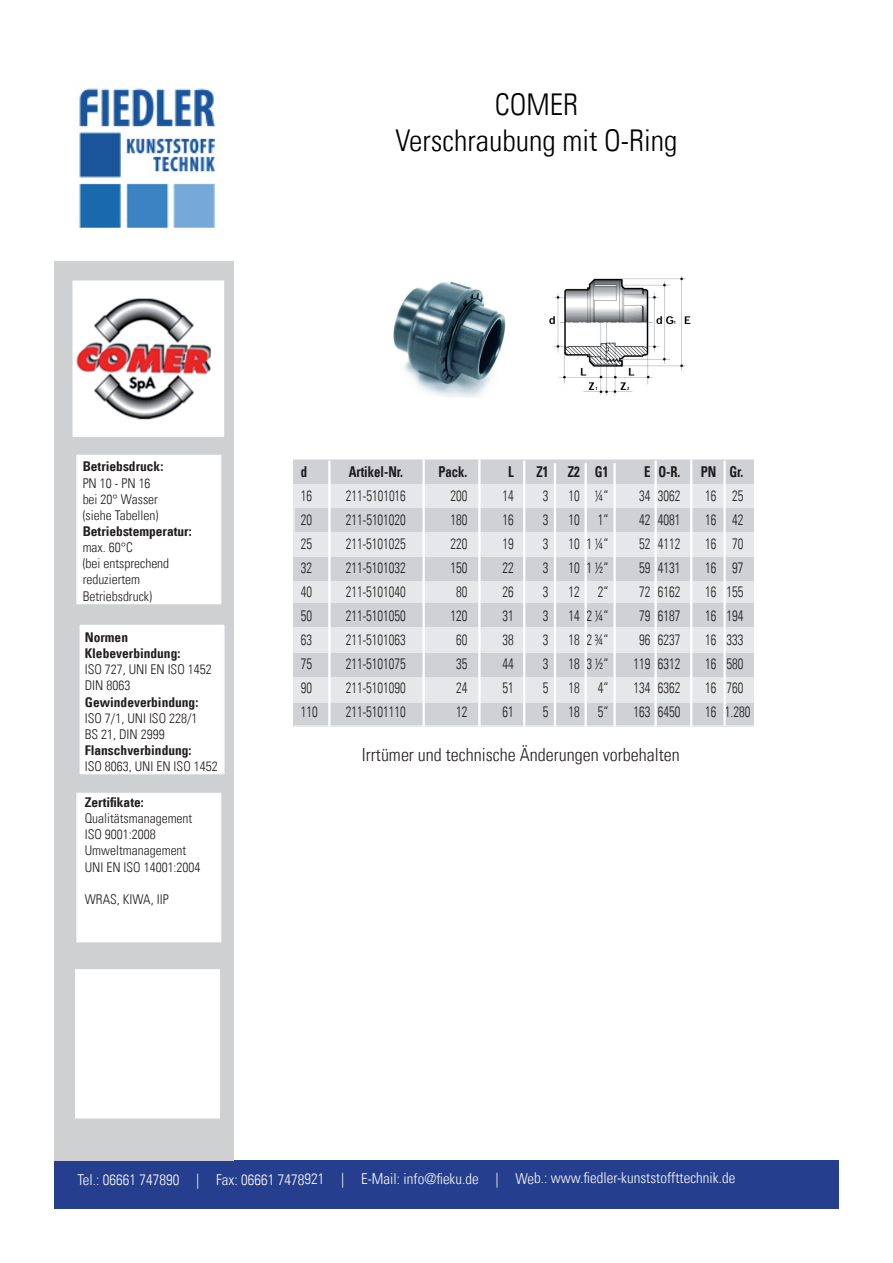
<style>
.page{position:relative;width:893px;height:1263px;background:#fff}
.page>*{position:absolute;margin:0;border:0;box-sizing:border-box;transform-origin:0 0}
.t1{font:30px/36px "Univers Com 47 Light Cond";color:#000;text-align:center}
.t2{font:18px "Univers Com 47 Light Cond";color:#231f20}
.t3{font:15px "Univers Com 47 Light Cond";color:#231f20;scale:.85 1}
.t4{font:15px "Univers Com 47 Light Cond";letter-spacing:-.005em;color:#f7f7f8}
.t5{font:15px "Univers Com 67 Bold Cond";color:#231f20;scale:.85 1}
.t6{font:13.5px/16.2px "Univers Com 47 Light Cond";color:#231f20}
.t7{font:13.5px/16.2px "Univers Com 67 Bold Cond";color:#231f20}
</style>
<div class="page">
<img style="left:79px;top:88px;width:137px;height:141px">
<div style="left:54px;top:1160px;width:785px;height:49px;background:#253f8e"></div>
<img style="left:54px;top:261px;width:180px;height:899px">
<img style="left:393px;top:281px;width:113px;height:117px">
<img style="left:549px;top:276px;width:141px;height:120px">
<div style="left:293px;top:459px;width:461px;height:266px;background:#e6e7e9"></div>
<div style="left:293px;top:461px;width:461px;height:23px;background:#cfd1d4"></div>
<div style="left:293px;top:557px;width:461px;height:23px;background:#cfd1d4"></div>
<div style="left:293px;top:603px;width:461px;height:24px;background:#cfd1d4"></div>
<div style="left:293px;top:653px;width:461px;height:24px;background:#cfd1d4"></div>
<div style="left:293px;top:703px;width:461px;height:23px;background:#cfd1d4"></div>
<div style="left:295px;top:509px;width:459px;height:23px;background:#cfd1d4"></div>
<hr style="left:328px;top:461px;width:3px;height:268px;background:#fff">
<hr style="left:423px;top:459px;width:2px;height:268px;background:#fff">
<hr style="left:478px;top:459px;width:3px;height:268px;background:#fff">
<hr style="left:554px;top:463px;width:2px;height:268px;background:#fff">
<hr style="left:584px;top:463px;width:3px;height:268px;background:#fff">
<hr style="left:613px;top:463px;width:3px;height:268px;background:#fff">
<hr style="left:654px;top:461px;width:3px;height:268px;background:#fff">
<hr style="left:523px;top:461px;width:2px;height:268px;background:#fff">
<hr style="left:723px;top:461px;width:3px;height:265px;background:#fff">
<hr style="left:690px;top:459px;width:2px;height:268px;background:#fff">
<h1 class="t1" style="left:395px;top:87px;width:284px">COMER<br>Verschraubung mit O-Ring</h1>
<p class="t7" style="left:83px;top:458px;width:82px">Betriebsdruck:</p>
<p class="t6" style="left:83px;top:475px;width:77px">PN 10 - PN 16 bei 20° Wasser (siehe Tabellen)</p>
<p class="t7" style="left:83px;top:523px;width:111px">Betriebstemperatur:</p>
<p class="t6" style="left:83px;top:539px;width:88px">max. 60°C<br>(bei entsprechend reduziertem<br>Betriebsdruck)</p>
<p class="t7" style="left:85px;top:629px;width:97px">Normen<br>Klebeverbindung:</p>
<p class="t6" style="left:85px;top:661px;width:128px">ISO 727, UNI EN ISO 1452<br>DIN 8063</p>
<p class="t7" style="left:85px;top:694px;width:115px">Gewindeverbindung:</p>
<p class="t6" style="left:85px;top:710px;width:114px">ISO 7/1, UNI ISO 228/1<br>BS 21, DIN 2999</p>
<p class="t7" style="left:85px;top:742px;width:108px">Flanschverbindung:</p>
<p class="t6" style="left:85px;top:758px;width:134px">ISO 8063, UNI EN ISO 1452</p>
<p class="t7" style="left:85px;top:794px;width:61px">Zertifikate:</p>
<p class="t6" style="left:85px;top:810px;width:117px">Qualitätsmanagement<br>ISO 9001:2008<br>Umweltmanagement<br>UNI EN ISO 14001:2004</p>
<p class="t6" style="left:85px;top:891px;width:85px">WRAS, KIWA, IIP</p>
<p class="t5" style="left:301px;top:462px;width:9px">d</p>
<p class="t5" style="left:349px;top:462px;width:65px">Artikel-Nr.</p>
<p class="t5" style="left:438px;top:462px;width:36px">Pack.</p>
<p class="t5" style="left:508px;top:462px;width:8px">L</p>
<p class="t5" style="left:536px;top:462px;width:16px">Z1</p>
<p class="t5" style="left:568px;top:462px;width:49px">Z2 G1</p>
<p class="t5" style="left:644px;top:462px;width:44px">E O-R.</p>
<p class="t5" style="left:701px;top:462px;width:52px">PN Gr.</p>
<p class="t3" style="left:301px;top:486px;width:15px">16</p>
<p class="t3" style="left:346px;top:486px;width:72px">211-5101016</p>
<p class="t3" style="left:450px;top:486px;width:21px">200</p>
<p class="t3" style="left:503px;top:486px;width:15px">14</p>
<p class="t3" style="left:543px;top:486px;width:8px">3</p>
<p class="t3" style="left:569px;top:486px;width:48px">10 ¼“</p>
<p class="t3" style="left:639px;top:486px;width:50px">34 3062</p>
<p class="t3" style="left:705px;top:486px;width:47px">16 25</p>
<p class="t3" style="left:301px;top:510px;width:15px">20</p>
<p class="t3" style="left:346px;top:510px;width:72px">211-5101020</p>
<p class="t3" style="left:450px;top:510px;width:21px">180</p>
<p class="t3" style="left:503px;top:510px;width:15px">16</p>
<p class="t3" style="left:543px;top:510px;width:8px">3</p>
<p class="t3" style="left:569px;top:510px;width:48px">10 1“</p>
<p class="t3" style="left:639px;top:510px;width:50px">42 4081</p>
<p class="t3" style="left:705px;top:510px;width:47px">16 42</p>
<p class="t3" style="left:301px;top:534px;width:15px">25</p>
<p class="t3" style="left:346px;top:534px;width:72px">211-5101025</p>
<p class="t3" style="left:450px;top:534px;width:21px">220</p>
<p class="t3" style="left:503px;top:534px;width:15px">19</p>
<p class="t3" style="left:543px;top:534px;width:8px">3</p>
<p class="t3" style="left:569px;top:534px;width:48px">10 1 ¼“</p>
<p class="t3" style="left:639px;top:534px;width:50px">52 4112</p>
<p class="t3" style="left:705px;top:534px;width:47px">16 70</p>
<p class="t3" style="left:301px;top:558px;width:15px">32</p>
<p class="t3" style="left:346px;top:558px;width:72px">211-5101032</p>
<p class="t3" style="left:450px;top:558px;width:21px">150</p>
<p class="t3" style="left:503px;top:558px;width:15px">22</p>
<p class="t3" style="left:543px;top:558px;width:8px">3</p>
<p class="t3" style="left:569px;top:558px;width:48px">10 1 ½“</p>
<p class="t3" style="left:639px;top:558px;width:50px">59 4131</p>
<p class="t3" style="left:705px;top:558px;width:47px">16 97</p>
<p class="t3" style="left:301px;top:582px;width:15px">40</p>
<p class="t3" style="left:346px;top:582px;width:72px">211-5101040</p>
<p class="t3" style="left:456px;top:582px;width:15px">80</p>
<p class="t3" style="left:503px;top:582px;width:15px">26</p>
<p class="t3" style="left:543px;top:582px;width:8px">3</p>
<p class="t3" style="left:569px;top:582px;width:48px">12 2“</p>
<p class="t3" style="left:639px;top:582px;width:50px">72 6162</p>
<p class="t3" style="left:705px;top:582px;width:47px">16 155</p>
<p class="t3" style="left:301px;top:606px;width:15px">50</p>
<p class="t3" style="left:346px;top:606px;width:72px">211-5101050</p>
<p class="t3" style="left:450px;top:606px;width:21px">120</p>
<p class="t3" style="left:503px;top:606px;width:15px">31</p>
<p class="t3" style="left:543px;top:606px;width:8px">3</p>
<p class="t3" style="left:569px;top:606px;width:48px">14 2 ¼“</p>
<p class="t3" style="left:639px;top:606px;width:50px">79 6187</p>
<p class="t3" style="left:705px;top:606px;width:47px">16 194</p>
<p class="t3" style="left:301px;top:630px;width:15px">63</p>
<p class="t3" style="left:346px;top:630px;width:72px">211-5101063</p>
<p class="t3" style="left:456px;top:630px;width:15px">60</p>
<p class="t3" style="left:503px;top:630px;width:15px">38</p>
<p class="t3" style="left:543px;top:630px;width:8px">3</p>
<p class="t3" style="left:569px;top:630px;width:48px">18 2 ¾“</p>
<p class="t3" style="left:639px;top:630px;width:50px">96 6237</p>
<p class="t3" style="left:705px;top:630px;width:47px">16 333</p>
<p class="t3" style="left:301px;top:654px;width:15px">75</p>
<p class="t3" style="left:346px;top:654px;width:72px">211-5101075</p>
<p class="t3" style="left:456px;top:654px;width:15px">35</p>
<p class="t3" style="left:503px;top:654px;width:15px">44</p>
<p class="t3" style="left:543px;top:654px;width:8px">3</p>
<p class="t3" style="left:569px;top:654px;width:48px">18 3 ½“</p>
<p class="t3" style="left:633px;top:654px;width:57px">119 6312</p>
<p class="t3" style="left:705px;top:654px;width:47px">16 580</p>
<p class="t3" style="left:301px;top:678px;width:15px">90</p>
<p class="t3" style="left:346px;top:678px;width:72px">211-5101090</p>
<p class="t3" style="left:456px;top:678px;width:15px">24</p>
<p class="t3" style="left:503px;top:678px;width:15px">51</p>
<p class="t3" style="left:543px;top:678px;width:8px">5</p>
<p class="t3" style="left:569px;top:678px;width:48px">18 4“</p>
<p class="t3" style="left:633px;top:678px;width:57px">134 6362</p>
<p class="t3" style="left:705px;top:678px;width:47px">16 760</p>
<p class="t3" style="left:301px;top:702px;width:21px">110</p>
<p class="t3" style="left:346px;top:702px;width:72px">211-5101110</p>
<p class="t3" style="left:456px;top:702px;width:15px">12</p>
<p class="t3" style="left:502px;top:702px;width:15px">61</p>
<p class="t3" style="left:543px;top:702px;width:8px">5</p>
<p class="t3" style="left:568px;top:702px;width:48px">18 5“</p>
<p class="t3" style="left:633px;top:702px;width:57px">163 6450</p>
<p class="t3" style="left:705px;top:702px;width:55px">16 1.280</p>
<p class="t2" style="left:362px;top:744px;width:319px">Irrtümer und technische Änderungen vorbehalten</p>
<p class="t4" style="left:77px;top:1169px;width:660px">Tel.: 06661 747890 | Fax: 06661 7478921 | E-Mail: info@fieku.de | Web.: www.fiedler-kunststoffttechnik.de</p>
</div>
